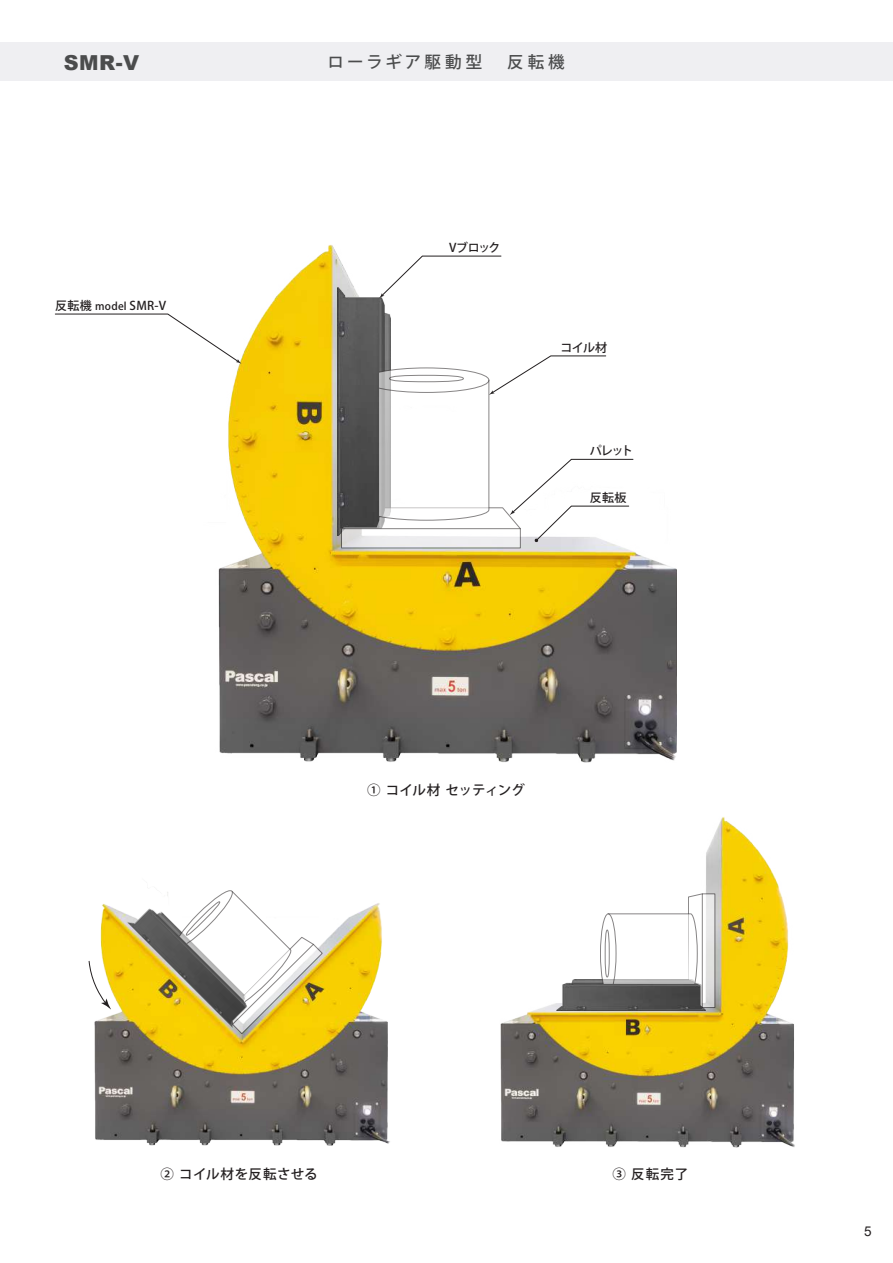
<style>
.page{position:relative;width:893px;height:1263px;background:#fff}
.page>*{position:absolute;margin:0;border:0;box-sizing:border-box;transform-origin:0 0}
.t1{font:900 20.7px "Arial";color:#4b4c4d}
.t2{font:500 16.5px "Koz Go Pro";letter-spacing:.2em;color:#4b4c4d}
.t3{font:500 13.5px "Koz Go Pro";letter-spacing:.02em;color:#231f20}
.t4{font:500 13.5px "Koz Go Pro";letter-spacing:-.005em;color:#231f20}
.t5{font:13.5px "Arial";color:#231f20}
.t6{font:500 12px "Koz Go Pro";letter-spacing:-.035em;color:#231f20}
.s1{font-size:10.5px}
</style>
<div class="page">
<img style="left:94px;top:892px;width:296px;height:253px">
<img style="left:500px;top:817px;width:295px;height:330px">
<img style="left:218px;top:245px;width:459px;height:517px">
<svg style="left:88px;top:960px;width:23px;height:49px"></svg>
<img style="left:337px;top:287px;width:53px;height:248px">
<img style="left:127px;top:900px;width:48px;height:128px">
<img style="left:556px;top:979px;width:149px;height:32px">
<div style="left:341px;top:529px;width:179px;height:19px;background:#edecef"></div>
<svg style="left:704px;top:895px;width:9px;height:111px"></svg>
<svg style="left:600px;top:893px;width:103px;height:115px"></svg>
<svg style="left:175px;top:890px;width:148px;height:144px"></svg>
<svg style="left:55px;top:314px;width:187px;height:50px"></svg>
<svg style="left:379px;top:256px;width:122px;height:42px"></svg>
<svg style="left:341px;top:355px;width:292px;height:187px"></svg>
<div style="left:0;top:43px;width:893px;height:38px;background:#efeff2"></div>
<h1 class="t1" style="left:64px;top:47px;width:77px">SMR-V</h1>
<h2 class="t2" style="left:327px;top:51px;width:239px">ローラギア駆動型　反転機</h2>
<p class="t6" style="left:55px;top:298px;width:113px">反転機 <span class="s1">model</span> SMR-V</p>
<p class="t6" style="left:449px;top:240px;width:53px">Vブロック</p>
<p class="t6" style="left:560px;top:340px;width:48px">コイル材</p>
<p class="t6" style="left:590px;top:443px;width:45px">パレット</p>
<p class="t6" style="left:590px;top:490px;width:38px">反転板</p>
<p class="t4" style="left:367px;top:782px;width:159px">① コイル材 セッティング</p>
<p class="t3" style="left:161px;top:1165px;width:158px">② コイル材を反転させる</p>
<p class="t3" style="left:613px;top:1165px;width:77px">③ 反転完了</p>
<p class="t5" style="left:864px;top:1222px;width:9px">5</p>
</div>
